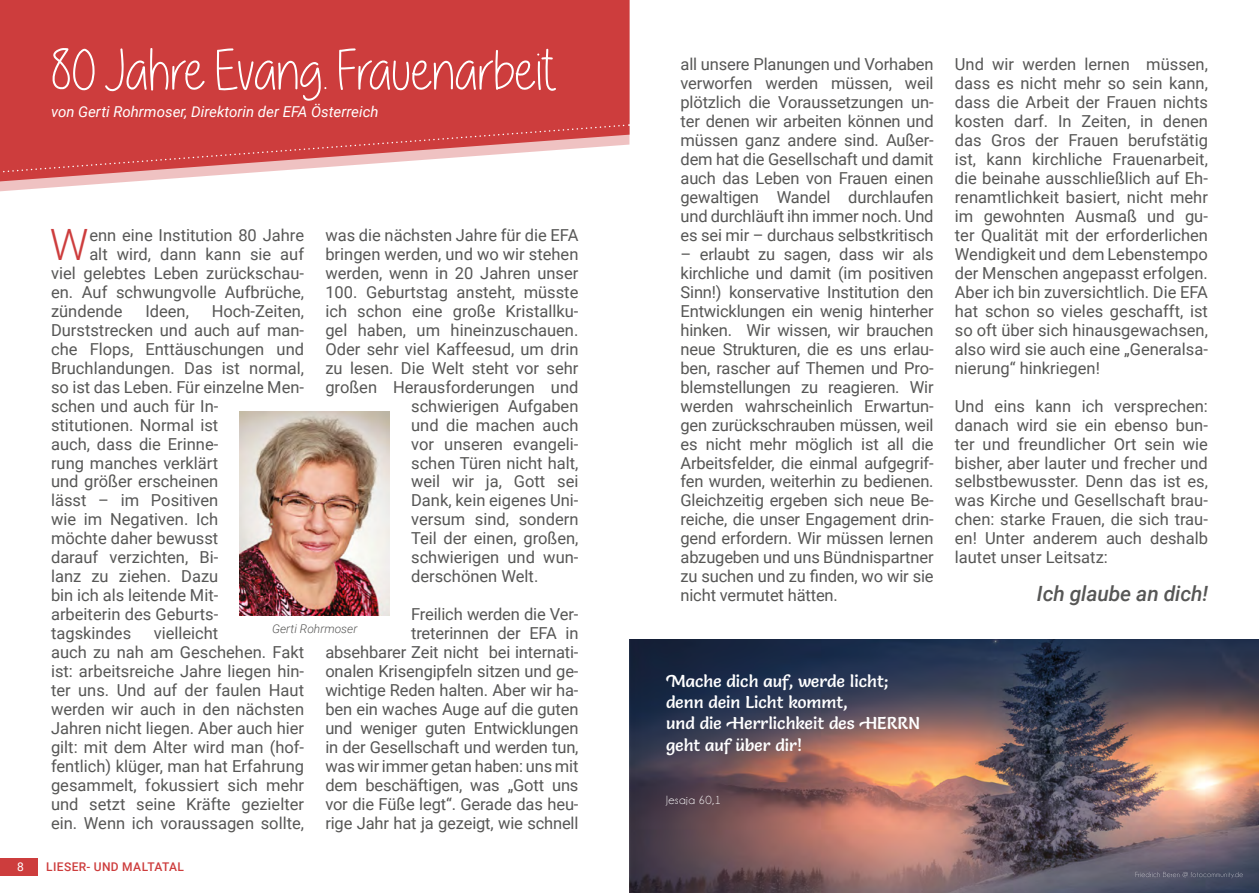
<style>
.page{position:relative;width:1259px;height:893px;background:#fff}
.page>*{position:absolute;margin:0;border:0;box-sizing:border-box;transform-origin:0 0}
.t1{font:57px "Alittlesunshine";letter-spacing:.01em;color:#fff}
.t2{font:300 43.2px "Roboto";color:#cd3d3d}
.t3{font:italic 500 21px "Roboto";letter-spacing:-.005em;color:#575756}
.t4{font:16.95px/21.3px "Salsa";color:#fff}
.t5{font:16.5px/18.9px "Roboto";color:#575756;text-align:justify}
.t6{font:italic 15px "Roboto";color:#fff}
.t7{font:500 12px "Roboto";letter-spacing:.035em;color:#cd3d3d}
.t8{font:italic 300 12px "Roboto";color:#575756}
.t9{font:12px "Champagne&Limousines";letter-spacing:.04em;color:#fff}
.t10{font:12px "Roboto";color:#fff}
</style>
<div class="page">
<svg style="left:0;top:0;width:629px;height:192px;background:#d25050"></svg>
<svg style="left:0;top:124px;width:630px;height:53px"></svg>
<img style="left:240px;top:412px;width:150px;height:203px">
<img style="left:629px;top:639px;width:630px;height:254px">
<svg style="left:1135px;top:872px;width:108px;height:6px"></svg>
<div style="left:0;top:858px;width:37px;height:17px;background:#cd3d3d"></div>
<h1 class="t1" style="left:45px;top:40px;width:514px">80 Jahre Evang.Frauenarbeit</h1>
<p class="t6" style="left:51px;top:101px;width:329px">von Gerti Rohrmoser, Direktorin der EFA Österreich</p>
<p class="t5" style="left:325px;top:225px;width:254px">was die nächsten Jahre für die EFA</p>
<p class="t5" style="left:325px;top:244px;width:255px">bringen werden, und wo wir stehen</p>
<p class="t5" style="left:325px;top:263px;width:255px">werden, wenn in 20 Jahren unser</p>
<p class="t5" style="left:325px;top:282px;width:255px">100. Geburtstag ansteht, müsste</p>
<p class="t5" style="left:325px;top:301px;width:254px">ich schon eine große Kristallku-</p>
<p class="t5" style="left:325px;top:320px;width:254px">gel haben, um hineinzuschauen.</p>
<p class="t5" style="left:325px;top:339px;width:255px">Oder sehr viel Kaffeesud, um drin</p>
<p class="t5" style="left:325px;top:358px;width:254px">zu lesen. Die Welt steht vor sehr</p>
<p class="t5" style="left:325px;top:377px;width:254px">großen Herausforderungen und</p>
<p class="t5" style="left:411px;top:396px;width:169px">schwierigen Aufgaben</p>
<p class="t5" style="left:411px;top:415px;width:169px">und die machen auch</p>
<p class="t5" style="left:411px;top:434px;width:169px">vor unseren evangeli-</p>
<p class="t5" style="left:411px;top:453px;width:169px">schen Türen nicht halt,</p>
<p class="t5" style="left:411px;top:472px;width:169px">weil wir ja, Gott sei</p>
<p class="t5" style="left:411px;top:490px;width:169px">Dank, kein eigenes Uni-</p>
<p class="t5" style="left:411px;top:509px;width:169px">versum sind, sondern</p>
<p class="t5" style="left:411px;top:528px;width:169px">Teil der einen, großen,</p>
<p class="t5" style="left:411px;top:547px;width:169px">schwierigen und wun-</p>
<p class="t5" style="left:411px;top:566px;width:129px">derschönen Welt.</p>
<p class="t5" style="left:325px;top:604px;width:255px;text-align:right">Freilich werden die Ver-<br>treterinnen der EFA in<br>absehbarer Zeit nicht bei internati&shy;onalen Krisengipfeln sitzen und ge&shy;wichtige Reden halten. Aber wir ha&shy;ben ein waches Auge auf die guten und weniger guten Entwicklungen in der Gesellschaft und werden tun, was wir immer getan haben: uns mit dem beschäftigen, was „Gott uns vor die Füße legt“. Gerade das heu&shy;rige Jahr hat ja gezeigt, wie schnell</p>
<h2 class="t2" style="left:50px;top:214px;width:40px">W</h2>
<p class="t5" style="left:89px;top:225px;width:216px">enn eine Institution 80 Jahre</p>
<p class="t5" style="left:89px;top:244px;width:216px">alt wird, dann kann sie auf</p>
<p class="t5" style="left:51px;top:263px;width:254px">viel gelebtes Leben zurückschau-</p>
<p class="t5" style="left:51px;top:282px;width:254px">en. Auf schwungvolle Aufbrüche,</p>
<p class="t5" style="left:51px;top:301px;width:73px">zündende</p>
<p class="t5" style="left:145px;top:301px;width:45px">Ideen,</p>
<p class="t5" style="left:51px;top:301px;width:255px;text-align:left;text-indent:161px">Hoch-Zeiten,<br>Durststrecken und auch auf man&shy;che Flops, Enttäuschungen und<br>Bruchlandungen. Das ist normal, so ist das Leben. Für einzelne Men&shy;schen und auch für In&shy;stitutionen. Normal ist<br>auch, dass die Erinne-<br>rung manches verklärt<br>und größer erscheinen<br>lässt – im Positiven<br>wie im Negativen. Ich<br>möchte daher bewusst<br>darauf verzichten, Bi-<br>lanz zu ziehen. Dazu<br>bin ich als leitende Mit-<br>arbeiterin des Geburts-<br>tagskindes</p>
<p class="t8" style="left:272px;top:620px;width:87px">Gerti Rohrmoser</p>
<p class="t5" style="left:51px;top:623px;width:255px;text-align:left;text-indent:103px">vielleicht<br>auch zu nah am Geschehen. Fakt ist: arbeitsreiche Jahre liegen hin&shy;ter uns. Und auf der faulen Haut werden wir auch in den nächsten<br>Jahren nicht liegen. Aber auch hier gilt: mit dem Alter wird man (hof&shy;fentlich) klüger, man hat Erfahrung gesammelt, fokussiert sich mehr und setzt seine Kräfte gezielter ein. Wenn ich voraussagen sollte,</p>
<p class="t10" style="left:17px;top:858px;width:8px">8</p>
<p class="t7" style="left:46px;top:858px;width:139px">LIESER- UND MALTATAL</p>
<p class="t5" style="left:680px;top:54px;width:255px">all unsere Planungen und Vorhaben verworfen werden müssen, weil plötzlich die Voraussetzungen un&shy;ter denen wir arbeiten können und müssen ganz andere sind. Außer&shy;dem hat die Gesellschaft und damit auch das Leben von Frauen einen gewaltigen Wandel durchlaufen und durchläuft ihn immer noch. Und es sei mir – durchaus selbstkritisch</p>
<p class="t5" style="left:680px;top:244px;width:255px">– erlaubt zu sagen, dass wir als kirchliche und damit (im positiven Sinn!) konservative Institution den Entwicklungen ein wenig hinterher hinken. Wir wissen, wir brauchen neue Strukturen, die es uns erlau&shy;ben, rascher auf Themen und Pro&shy;blemstellungen zu reagieren. Wir werden wahrscheinlich Erwartun&shy;gen zurückschrauben müssen, weil es nicht mehr möglich ist all die Arbeitsfelder, die einmal aufgegrif&shy;fen wurden, weiterhin zu bedienen.<br>Gleichzeitig ergeben sich neue Be&shy;reiche, die unser Engagement drin&shy;gend erfordern. Wir müssen lernen abzugeben und uns Bündnispartner zu suchen und zu finden, wo wir sie nicht vermutet hätten.</p>
<p class="t5" style="left:955px;top:54px;width:255px">Und wir werden lernen müssen, dass es nicht mehr so sein kann, dass die Arbeit der Frauen nichts kosten darf. In Zeiten, in denen das Gros der Frauen berufstätig ist, kann kirchliche Frauenarbeit, die beinahe ausschließlich auf Eh&shy;renamtlichkeit basiert, nicht mehr im gewohnten Ausmaß und gu&shy;ter Qualität mit der erforderlichen Wendigkeit und dem Lebenstempo der Menschen angepasst erfolgen.<br>Aber ich bin zuversichtlich. Die EFA hat schon so vieles geschafft, ist so oft über sich hinausgewachsen, also wird sie auch eine „Generalsa&shy;nierung“ hinkriegen!</p>
<p class="t5" style="left:955px;top:396px;width:255px">Und eins kann ich versprechen: danach wird sie ein ebenso bun&shy;ter und freundlicher Ort sein wie bisher, aber lauter und frecher und selbstbewusster. Denn das ist es, was Kirche und Gesellschaft brau&shy;chen: starke Frauen, die sich trau&shy;en! Unter anderem auch deshalb lautet unser Leitsatz:</p>
<p class="t3" style="left:1037px;top:579px;width:172px">Ich glaube an dich!</p>
<p class="t4" style="left:666px;top:670px;width:255px">Mache dich auf, werde licht; denn dein Licht kommt,<br>und die Herrlichkeit des HERRN geht auf über dir!</p>
<p class="t9" style="left:666px;top:794px;width:57px">Jesaja 60,1</p>
</div>
